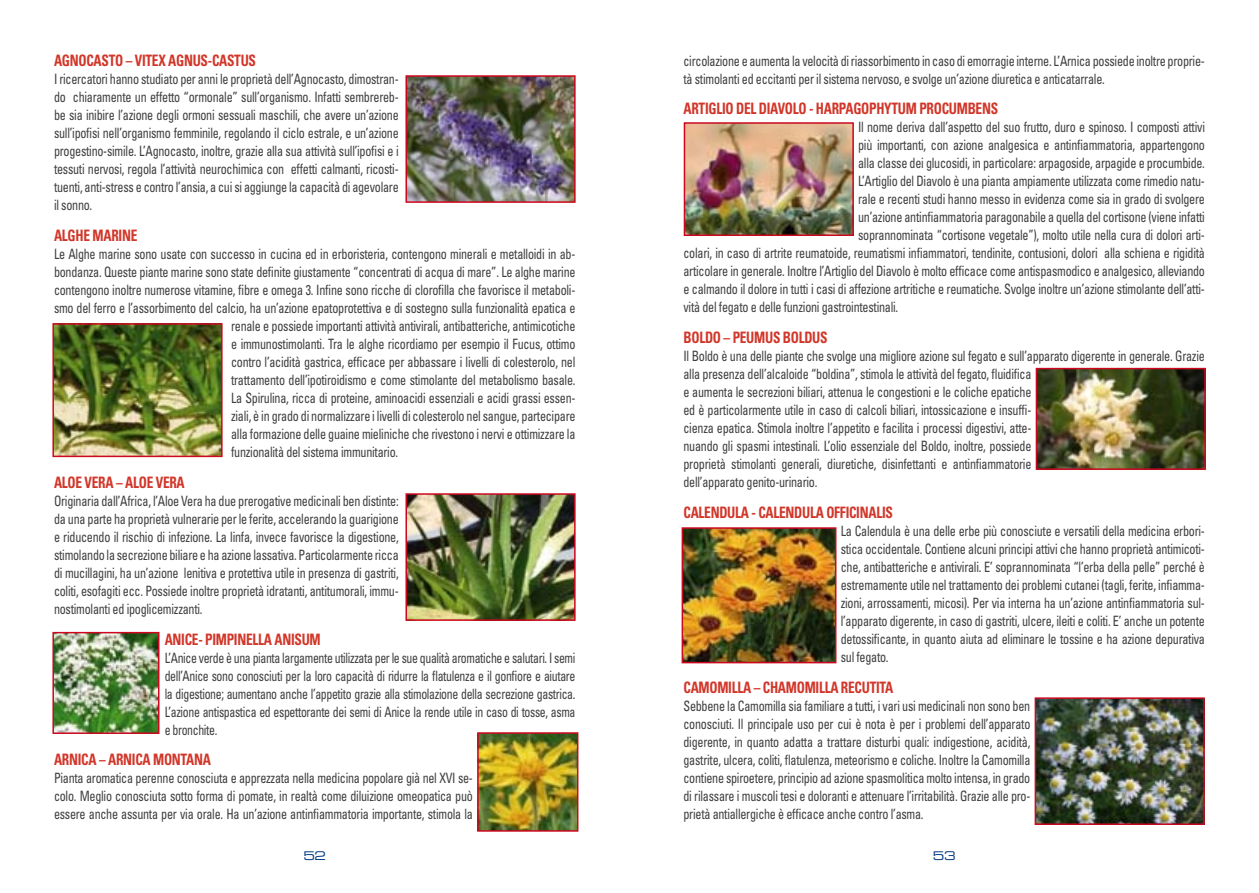
<style>
.page{position:relative;width:1259px;height:893px;background:#fff}
.page>*{position:absolute;margin:0;border:0;box-sizing:border-box;transform-origin:0 0}
.t1{font:700 condensed 15.75px "Univers";letter-spacing:-.02em;color:#d13629;scale:.85 1}
.t2{font:condensed 14.25px/18px "Univers";letter-spacing:-.02em;color:#3e3e40;text-align:justify;scale:.85 1}
.t3{font:condensed 14.25px/18px "Univers";letter-spacing:-.02em;color:#3e3e40;text-align:justify;scale:.83 1}
.t4{font:12px "Eurostile Extended Two";color:#003882}
</style>
<div class="page">
<img style="left:408px;top:78px;width:164px;height:122px">
<div style="left:405px;top:75px;width:170px;height:128px;border:2px solid #cc071e"></div>
<img style="left:55px;top:326px;width:165px;height:128px">
<div style="left:52px;top:323px;width:171px;height:134px;border:2px solid #cc071e"></div>
<img style="left:408px;top:496px;width:164px;height:122px">
<div style="left:405px;top:493px;width:170px;height:128px;border:2px solid #cc071e"></div>
<img style="left:55px;top:635px;width:101px;height:96px">
<div style="left:52px;top:632px;width:107px;height:102px;border:2px solid #cc071e"></div>
<img style="left:480px;top:735px;width:95px;height:94px">
<div style="left:477px;top:732px;width:101px;height:100px;border:2px solid #cc071e"></div>
<img style="left:687px;top:125px;width:164px;height:108px">
<div style="left:684px;top:122px;width:170px;height:114px;border:2px solid #cc071e"></div>
<img style="left:1038px;top:371px;width:164px;height:96px">
<div style="left:1035px;top:368px;width:170px;height:102px;border:2px solid #cc071e"></div>
<img style="left:684px;top:530px;width:149px;height:130px">
<div style="left:681px;top:527px;width:155px;height:136px;border:2px solid #cc071e"></div>
<img style="left:1037px;top:700px;width:164px;height:122px">
<div style="left:1034px;top:697px;width:170px;height:128px;border:2px solid #cc071e"></div>
<p class="t1" style="left:54px;top:51px;width:238px">AGNOCASTO – VITEX AGNUS-CASTUS</p>
<p class="t2" style="left:54px;top:70px;width:407px">I ricercatori hanno studiato per anni le proprietà dell’Agnocasto, dimostran&shy;do chiaramente un effetto “ormonale” sull’organismo. Infatti sembrereb&shy;be sia inibire l’azione degli ormoni sessuali maschili, che avere un’azione sull’ipofisi nell’organismo femminile, regolando il ciclo estrale, e un’azione progestino-simile. L’Agnocasto, inoltre, grazie alla sua attività sull’ipofisi e i tessuti nervosi, regola l’attività neurochimica con effetti calmanti, ricosti&shy;tuenti, anti-stress e contro l’ansia, a cui si aggiunge la capacità di agevolare il sonno.</p>
<p class="t1" style="left:54px;top:226px;width:76px">ALGHE MARINE</p>
<p class="t2" style="left:54px;top:245px;width:615px">Le Alghe marine sono usate con successo in cucina ed in erboristeria, contengono minerali e metalloidi in ab-</p>
<p class="t2" style="left:54px;top:263px;width:615px">bondanza. Queste piante marine sono state definite giustamente “concentrati di acqua di mare”. Le alghe marine</p>
<p class="t2" style="left:54px;top:281px;width:615px">contengono inoltre numerose vitamine, fibre e omega 3. Infine sono ricche di clorofilla che favorisce il metaboli-</p>
<p class="t2" style="left:54px;top:299px;width:615px">smo del ferro e l’assorbimento del calcio, ha un’azione epatoprotettiva e di sostegno sulla funzionalità epatica e</p>
<p class="t2" style="left:231px;top:317px;width:407px">renale e possiede importanti attività antivirali, antibatteriche, antimicotiche</p>
<p class="t2" style="left:231px;top:335px;width:406px">e immunostimolanti. Tra le alghe ricordiamo per esempio il Fucus, ottimo</p>
<p class="t2" style="left:231px;top:353px;width:407px">contro l’acidità gastrica, efficace per abbassare i livelli di colesterolo, nel</p>
<p class="t2" style="left:231px;top:371px;width:407px">trattamento dell’ipotiroidismo e come stimolante del metabolismo basale.</p>
<p class="t2" style="left:231px;top:389px;width:407px">La Spirulina, ricca di proteine, aminoacidi essenziali e acidi grassi essen-</p>
<p class="t2" style="left:231px;top:407px;width:407px">ziali, è in grado di normalizzare i livelli di colesterolo nel sangue, partecipare</p>
<p class="t2" style="left:231px;top:425px;width:406px">alla formazione delle guaine mieliniche che rivestono i nervi e ottimizzare la</p>
<p class="t2" style="left:231px;top:443px;width:198px">funzionalità del sistema immunitario.</p>
<p class="t1" style="left:54px;top:472px;width:155px">ALOE VERA – ALOE VERA</p>
<p class="t2" style="left:54px;top:491px;width:407px">Originaria dall’Africa, l’Aloe Vera ha due prerogative medicinali ben distinte: da una parte ha proprietà vulnerarie per le ferite, accelerando la guarigione e riducendo il rischio di infezione. La linfa, invece favorisce la digestione, stimolando la secrezione biliare e ha azione lassativa. Particolarmente ricca di mucillagini, ha un’azione lenitiva e protettiva utile in presenza di gastriti, coliti, esofagiti ecc. Possiede inoltre proprietà idratanti, antitumorali, immu&shy;nostimolanti ed ipoglicemizzanti.</p>
<p class="t1" style="left:165px;top:629px;width:57px">ANICE- PIMPINE</p>
<p class="t1" style="left:252px;top:629px;width:80px">LLA ANIS UM</p>
<p class="t3" style="left:165px;top:648px;width:496px">L’Anice verde è una pianta largamente utilizzata per le sue qualità aromatiche e salutari. I semi dell’Anice sono conosciuti per la loro capacità di ridurre la flatulenza e il gonfiore e aiutare la digestione; aumentano anche l’appetito grazie alla stimolazione della secrezione gastrica.<br>L’azione antispastica ed espettorante dei semi di Anice la rende utile in caso di tosse, asma e bronchite.</p>
<p class="t1" style="left:54px;top:750px;width:18px">ARNIC</p>
<p class="t1" style="left:88px;top:750px;width:42px">A – ARNIC</p>
<p class="t1" style="left:143px;top:750px;width:82px">A MONTANA</p>
<p class="t2" style="left:54px;top:769px;width:494px">Pianta aromatica perenne conosciuta e apprezzata nella medicina popolare già nel XVI se&shy;colo. Meglio conosciuta sotto forma di pomate, in realtà come diluizione omeopatica può essere anche assunta per via orale. Ha un’azione antinfiammatoria importante, stimola la</p>
<p class="t2" style="left:683px;top:51px;width:615px">circolazione e aumenta la velocità di riassorbimento in caso di emorragie interne. L’Arnica possiede inoltre proprie&shy;tà stimolanti ed eccitanti per il sistema nervoso, e svolge un’azione diuretica e anticatarrale.</p>
<p class="t1" style="left:683px;top:99px;width:287px">ARTIGLIO DEL DIAVOLO - HARPAGOPHYTUM PROC</p>
<p class="t1" style="left:949px;top:99px;width:41px">UMBENS</p>
<p class="t2" style="left:858px;top:118px;width:409px">Il nome deriva dall’aspetto del suo frutto, duro e spinoso. I composti attivi</p>
<p class="t2" style="left:858px;top:136px;width:409px">più importanti, con azione analgesica e antinfiammatoria, appartengono</p>
<p class="t2" style="left:858px;top:154px;width:409px">alla classe dei glucosidi, in particolare: arpagoside, arpagide e procumbide.</p>
<p class="t2" style="left:858px;top:172px;width:409px">L’Artiglio del Diavolo è una pianta ampiamente utilizzata come rimedio natu-</p>
<p class="t2" style="left:858px;top:190px;width:409px">rale e recenti studi hanno messo in evidenza come sia in grado di svolgere</p>
<p class="t2" style="left:858px;top:208px;width:409px">un’azione antinfiammatoria paragonabile a quella del cortisone (viene infatti</p>
<p class="t2" style="left:858px;top:226px;width:409px">soprannominata “cortisone vegetale”), molto utile nella cura di dolori arti-</p>
<p class="t2" style="left:683px;top:244px;width:615px">colari, in caso di artrite reumatoide, reumatismi infiammatori, tendinite, contusioni, dolori alla schiena e rigidità</p>
<p class="t2" style="left:683px;top:262px;width:615px">articolare in generale. Inoltre l’Artiglio del Diavolo è molto efficace come antispasmodico e analgesico, alleviando</p>
<p class="t2" style="left:683px;top:280px;width:615px">e calmando il dolore in tutti i casi di affezione artritiche e reumatiche. Svolge inoltre un’azione stimolante dell’atti-</p>
<p class="t2" style="left:683px;top:298px;width:254px">vità del fegato e delle funzioni gastrointestinali.</p>
<p class="t1" style="left:683px;top:328px;width:170px">BOLDO – PEUMUS BOLDUS</p>
<p class="t2" style="left:683px;top:347px;width:615px;text-align:left">Il Boldo è una delle piante che svolge una migliore azione sul fegato e sull’apparato digerente in generale. Grazie alla presenza dell’alcaloide “boldina”, stimola le attività del fegato, fluidifica<br>e aumenta le secrezioni biliari, attenua le congestioni e le coliche epatiche<br>ed è particolarmente utile in caso di calcoli biliari, intossicazione e insuffi-<br>cienza epatica. Stimola inoltre l’appetito e facilita i processi digestivi, atte-<br>nuando gli spasmi intestinali. L’olio essenziale del Boldo, inoltre, possiede<br>proprietà stimolanti generali, diuretiche, disinfettanti e antinfiammatorie<br>dell’apparato genito-urinario.</p>
<p class="t1" style="left:683px;top:503px;width:241px">CALEN DULA - CALEN DULA OFFICINALIS</p>
<p class="t2" style="left:840px;top:521px;width:430px">La Calendula è una delle erbe più conosciute e versatili della medicina erbori&shy;stica occidentale. Contiene alcuni principi attivi che hanno proprietà antimicoti&shy;che, antibatteriche e antivirali. E’ soprannominata “l’erba della pelle” perché è estremamente utile nel trattamento dei problemi cutanei (tagli, ferite, infiamma&shy;zioni, arrossamenti, micosi). Per via interna ha un’azione antinfiammatoria sul&shy;l’apparato digerente, in caso di gastriti, ulcere, ileiti e coliti. E’ anche un potente detossificante, in quanto aiuta ad eliminare le tossine e ha azione depurativa sul fegato.</p>
<p class="t1" style="left:683px;top:677px;width:29px">CAMOMI</p>
<p class="t1" style="left:732px;top:677px;width:74px">LLA – CHAMOMI</p>
<p class="t1" style="left:819px;top:677px;width:89px">LLA RECUTITA</p>
<p class="t2" style="left:683px;top:696px;width:409px">Sebbene la Camomilla sia familiare a tutti, i vari usi medicinali non sono ben conosciuti. Il principale uso per cui è nota è per i problemi dell’apparato digerente, in quanto adatta a trattare disturbi quali: indigestione, acidità, gastrite, ulcera, coliti, flatulenza, meteorismo e coliche. Inoltre la Camomilla contiene spiroetere, principio ad azione spasmolitica molto intensa, in grado di rilassare i muscoli tesi e doloranti e attenuare l’irritabilità. Grazie alle pro&shy;prietà antiallergiche è efficace anche contro l’asma.</p>
<p class="t4" style="left:303px;top:847px;width:12px">52</p>
<p class="t4" style="left:933px;top:847px;width:12px">53</p>
</div>
